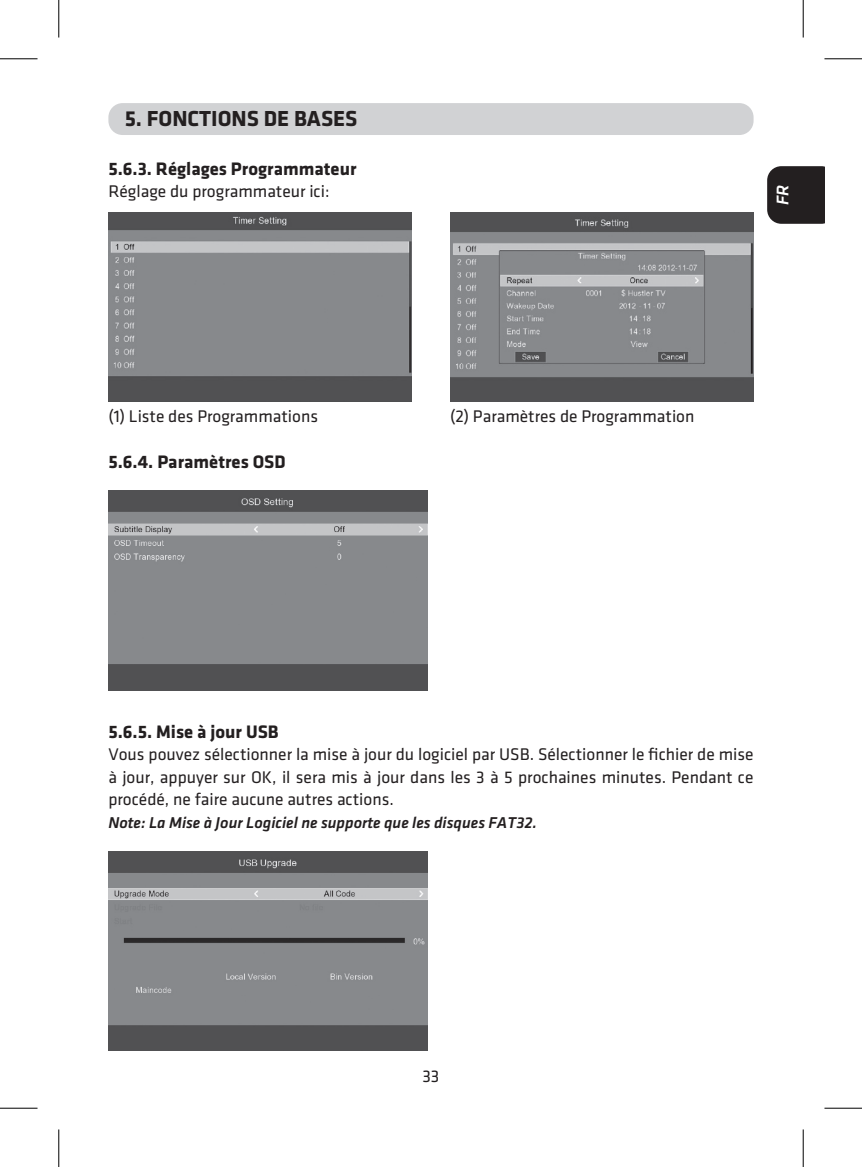
<style>
.page{position:relative;width:862px;height:1167px;background:#fff}
.page>*{position:absolute;margin:0;border:0;box-sizing:border-box;transform-origin:0 0}
.t1{font:700 22.5px "Klavika";color:#231f20}
.t2{font:700 18.75px "Klavika";color:#231f20}
.t3{font:17.5px/22.5px "Klavika";color:#231f20;text-align:justify}
.t4{font:17.5px "Klavika Medium Italic OSTF";color:#fff}
.t5{font:italic 500 16.25px "Klavika";color:#231f20}
</style>
<div class="page">
<svg style="left:767px;top:166px;width:57px;height:58px;background:#2a2728"></svg>
<div style="left:108px;top:103px;width:645px;height:32px;background:#d1d2d4;border-radius:14px"></div>
<img style="left:108px;top:212px;width:303px;height:189px">
<img style="left:450px;top:212px;width:303px;height:189px">
<img style="left:108px;top:490px;width:319px;height:200px">
<img style="left:108px;top:851px;width:319px;height:199px">
<hr style="left:0;top:58px;width:38px;height:1px;background:#000">
<hr style="left:824px;top:58px;width:38px;height:1px;background:#000">
<hr style="left:0;top:1107px;width:38px;height:1px;background:#000">
<hr style="left:824px;top:1107px;width:38px;height:1px;background:#000">
<hr style="left:58px;top:0;width:1px;height:37px;background:#000">
<hr style="left:58px;top:1129px;width:1px;height:37px;background:#000">
<hr style="left:802px;top:0;width:1px;height:37px;background:#000">
<hr style="left:802px;top:1129px;width:1px;height:37px;background:#000">
<p class="t1" style="left:125px;top:106px;width:234px">5. FONCTIONS DE BASES</p>
<p class="t2" style="left:108px;top:158px;width:250px">5.6.3. Réglages Programmateur</p>
<p class="t3" style="left:108px;top:180px;width:223px">Réglage du programmateur ici:</p>
<p class="t3" style="left:108px;top:405px;width:211px">(1) Liste des Programmations</p>
<p class="t3" style="left:450px;top:405px;width:246px">(2) Paramètres de Programmation</p>
<p class="t2" style="left:108px;top:451px;width:179px">5.6.4. Paramètres OSD</p>
<p class="t4" style="left:773px;top:205px;width:22px;rotate:-90deg">FR</p>
<p class="t2" style="left:108px;top:721px;width:172px">5.6.5. Mise à jour USB</p>
<p class="t3" style="left:108px;top:743px;width:646px">Vous pouvez sélectionner la mise à jour du logiciel par USB. Sélectionner le fichier de mise à jour, appuyer sur OK, il sera mis à jour dans les 3 à 5 prochaines minutes. Pendant ce procédé, ne faire aucune autres actions.</p>
<p class="t5" style="left:108px;top:813px;width:430px">Note: La Mise à Jour Logiciel ne supporte que les disques FAT32.</p>
<p class="t3" style="left:422px;top:1065px;width:19px">33</p>
</div>
